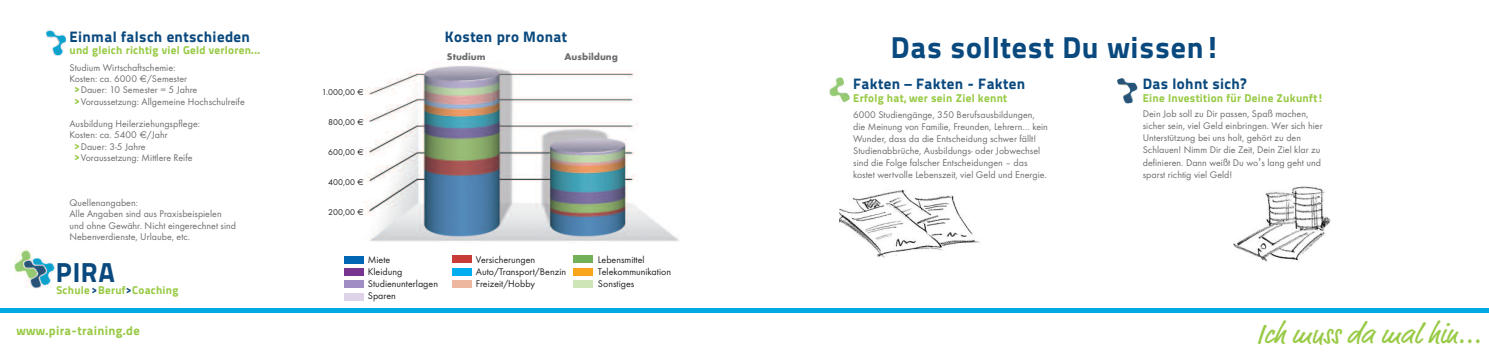
<style>
.page{position:relative;width:1489px;height:355px;background:#fff}
.page>*{position:absolute;margin:0;border:0;box-sizing:border-box;transform-origin:0 0}
.t1{font:800 30px "Titillium Text 22 L";letter-spacing:.025em;color:#0a497e}
.t2{font:28.38px "Market";color:#98ca45}
.t3{font:800 27.25px "Titillium Text 22 L";color:#0a497e}
.t4{font:800 15px "Titillium Text 22 L";letter-spacing:.025em;color:#0a497e}
.t5{font:800 12.5px "Titillium Text 22 L";letter-spacing:.025em;color:#98ca45}
.t6{font:800 11.25px "Titillium Text 22 L";letter-spacing:.025em;color:#98ca45}
.t7{font:10px/12px "Function CE Book";color:#6c6d70}
.t8{font:10px "Function CE Book";color:#231f20}
.t9{font:10px "Function CE Bold";color:#6c6d70}
.t10{font:8.75px "Function CE Book";color:#231f20}
.s1{font-family:"Titillium Text 22 L";font-weight:800;font-size:11.25px;color:#98ca45}
.s2{color:#0a497e}
.s3{font-family:"Lucida Grande"}
</style>
<div class="page">
<img style="left:364px;top:65px;width:315px;height:177px">
<div style="left:744px;top:308px;width:744px;height:5px;background:#00a8e3"></div>
<div style="left:0;top:308px;width:744px;height:5px;background:#00a8e3"></div>
<img style="left:1233px;top:186px;width:98px;height:76px">
<img style="left:829px;top:77px;width:21px;height:26px">
<img style="left:1117px;top:78px;width:20px;height:26px">
<img style="left:14px;top:248px;width:41px;height:40px">
<img style="left:839px;top:190px;width:141px;height:68px">
<div style="left:344px;top:255px;width:20px;height:8px;background:#0166b3"></div>
<div style="left:344px;top:268px;width:20px;height:8px;background:#773590"></div>
<div style="left:344px;top:280px;width:20px;height:8px;background:#a08dc3"></div>
<div style="left:452px;top:255px;width:20px;height:8px;background:#c93b36"></div>
<div style="left:452px;top:267px;width:20px;height:8px;background:#00aeef"></div>
<div style="left:452px;top:280px;width:20px;height:7px;background:#ecb79e"></div>
<div style="left:573px;top:255px;width:20px;height:8px;background:#72b15a"></div>
<div style="left:573px;top:267px;width:20px;height:8px;background:#f9a51b"></div>
<div style="left:573px;top:280px;width:20px;height:8px;background:#cee5b8"></div>
<div style="left:344px;top:292px;width:20px;height:8px;background:#ded3e8"></div>
<img style="left:46px;top:30px;width:20px;height:26px">
<h3 class="t4" style="left:69px;top:31px;width:182px">Einmal falsch entschieden</h3>
<p class="t6" style="left:69px;top:46px;width:192px">und gleich richtig viel Geld verloren...</p>
<p class="t7" style="left:69px;top:62px;width:107px">Studium Wirtschaftschemie:</p>
<p class="t7" style="left:69px;top:73px;width:119px">Kosten: ca. 6000 €/Semester</p>
<p class="t7" style="left:74px;top:85px;width:124px"><span class="s1">&gt;</span>Dauer: 10 Semester = 5 Jahre</p>
<p class="t7" style="left:74px;top:96px;width:172px"><span class="s1">&gt;</span>Voraussetzung: Allgemeine Hochschulreife</p>
<p class="t7" style="left:69px;top:118px;width:132px">Ausbildung Heilerziehungspflege:</p>
<p class="t7" style="left:69px;top:130px;width:100px">Kosten: ca. 5400 €/Jahr</p>
<p class="t7" style="left:74px;top:141px;width:73px"><span class="s1">&gt;</span>Dauer: 3-5 Jahre</p>
<p class="t7" style="left:74px;top:152px;width:120px"><span class="s1">&gt;</span>Voraussetzung: Mittlere Reife</p>
<p class="t7" style="left:69px;top:198px;width:168px;line-height:11.2px">Quellenangaben:<br>Alle Angaben sind aus Praxisbeispielen und ohne Gewähr. Nicht eingerechnet sind Nebenverdienste, Urlaube, etc.</p>
<h3 class="t3" style="left:56px;top:263px;width:61px">PIRA</h3>
<p class="t6" style="left:56px;top:285px;width:124px">Schule<span class="s2">&gt;</span>Beruf<span class="s2">&gt;</span>Coaching</p>
<p class="t5" style="left:16px;top:325px;width:125px">www.pira-training.de</p>
<h3 class="t4" style="left:445px;top:31px;width:124px">Kosten pro Monat</h3>
<p class="t10" style="left:322px;top:89px;width:44px">1.000,00 €</p>
<p class="t10" style="left:328px;top:119px;width:37px">800,00 €</p>
<p class="t10" style="left:328px;top:149px;width:37px">600,00 €</p>
<p class="t10" style="left:328px;top:179px;width:37px">400,00 €</p>
<p class="t10" style="left:328px;top:209px;width:37px">200,00 €</p>
<p class="t9" style="left:447px;top:52px;width:40px">Studium</p>
<p class="t9" style="left:564px;top:52px;width:55px">Ausbildung</p>
<p class="t8" style="left:368px;top:255px;width:24px">Miete</p>
<p class="t8" style="left:476px;top:255px;width:61px">Versicherungen</p>
<p class="t8" style="left:598px;top:255px;width:48px">Lebensmittel</p>
<p class="t8" style="left:368px;top:267px;width:36px">Kleidung</p>
<p class="t8" style="left:476px;top:267px;width:92px">Auto/Transport/Benzin</p>
<p class="t8" style="left:598px;top:267px;width:75px">Telekommunikation</p>
<p class="t8" style="left:368px;top:279px;width:72px">Studienunterlagen</p>
<p class="t8" style="left:476px;top:279px;width:61px">Freizeit/Hobby</p>
<p class="t8" style="left:598px;top:279px;width:38px">Sonstiges</p>
<p class="t8" style="left:368px;top:291px;width:30px">Sparen</p>
<h1 class="t1" style="left:890px;top:37px;width:331px">Das solltest Du wissen!</h1>
<h3 class="t4" style="left:853px;top:79px;width:173px">Fakten – Fakten - Fakten</h3>
<p class="t6" style="left:853px;top:94px;width:155px">Erfolg hat, wer sein Ziel kennt</p>
<p class="t7" style="left:853px;top:109px;width:196px">6000 Studiengänge, 350 Berufsausbildungen, die Meinung von Familie, Freunden, Lehrern… kein Wunder, dass da die Entscheidung schwer fällt!<br>Studienabbrüche, Ausbildungs- oder Jobwechsel sind die Folge falscher Entscheidungen – das kostet wertvolle Lebenszeit, viel Geld und Energie.</p>
<h3 class="t4" style="left:1142px;top:79px;width:105px">Das lohnt sich?</h3>
<p class="t6" style="left:1142px;top:94px;width:182px">Eine Investition für Deine Zukunft!</p>
<p class="t7" style="left:1142px;top:109px;width:181px">Dein Job soll zu Dir passen, Spaß machen, sicher sein, viel Geld einbringen. Wer sich hier Unterstützung bei uns holt, gehört zu den Schlauen! Nimm Dir die Zeit, Dein Ziel klar zu definieren. Dann weißt Du wo<span class="s3">’</span>s lang geht und sparst richtig viel Geld!</p>
<h2 class="t2" style="left:1256px;top:323px;width:226px">Ich muss da mal hin...</h2>
</div>
